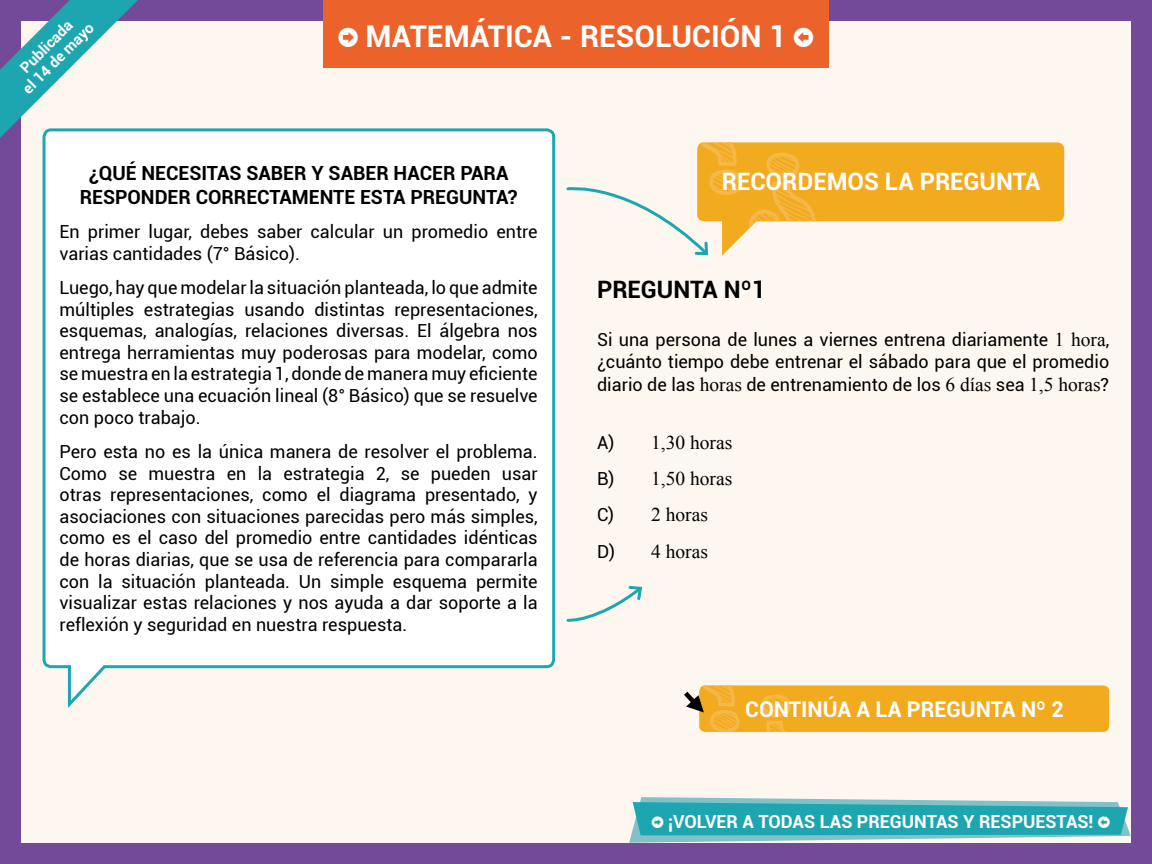
<style>
.page{position:relative;width:1152px;height:864px;background:#724a98}
.page>*{position:absolute;margin:0;border:0;box-sizing:border-box;transform-origin:0 0}
.t1{font:700 30px "Roboto";color:#fff}
.t2{font:700 24px "Roboto";color:#fff}
.t3{font:700 24px "Roboto";color:#000}
.t4{font:700 21.6px "Roboto";color:#fff}
.t5{font:700 19.5px/23.4px "Roboto";color:#000;text-align:center}
.t6{font:19.5px/36.2px "Times New Roman";color:#000}
.t7{font:18px/21.6px "Roboto";color:#000}
.t8{font:700 18px "Roboto";color:#fff}
.t9{font:700 15px/16.5px "Roboto";color:#fff;text-align:center}
.s1{font-family:"s Tmedia";font-weight:400}
.s2{font-family:"Times New Roman";font-size:19.5px}
.s3{font-family:"Roboto";font-size:18px}
</style>
<div class="page">
<div style="left:21px;top:21px;width:1110px;height:822px;background:#fef7ef"></div>
<svg style="left:42px;top:128px;width:514px;height:580px"></svg>
<svg style="left:566px;top:585px;width:77px;height:37px"></svg>
<svg style="left:0;top:0;width:138px;height:138px"></svg>
<div style="left:323px;top:0;width:506px;height:67px;background:#ec622b"></div>
<div style="left:699px;top:685px;width:410px;height:47px;background:#f2ab1e;border-radius:6px"></div>
<svg style="left:684px;top:685px;width:123px;height:47px"></svg>
<div style="left:817px;top:142px;width:247px;height:80px;background:#f2ab1e"></div>
<svg style="left:566px;top:142px;width:251px;height:114px"></svg>
<svg style="left:629px;top:797px;width:502px;height:46px;background:#54b7be"></svg>
<p class="t9" style="left:7px;top:73px;width:95px;rotate:-45deg">Publicada<br>el 14 de mayo</p>
<h1 class="t1" style="left:339px;top:16px;width:476px"><span class="s1">.</span> MATEMÁTICA - RESOLUCIÓN 1 <span class="s1">-</span></h1>
<p class="t5" style="left:80px;top:161px;width:439px">¿QUÉ NECESITAS SABER Y SABER HACER PARA<br>RESPONDER CORRECTAMENTE ESTA PREGUNTA?</p>
<p class="t7" style="left:60px;top:220px;width:480px">En primer lugar, debes saber calcular un promedio entre varias cantidades (7° Básico).</p>
<p class="t7" style="left:60px;top:276px;width:480px;text-align:justify">Luego, hay que modelar la situación planteada, lo que admite múltiples estrategias usando distintas representaciones, esquemas, analogías, relaciones diversas. El álgebra nos entrega herramientas muy poderosas para modelar, como se muestra en la estrategia 1, donde de manera muy eficiente se establece una ecuación lineal (8° Básico) que se resuelve con poco trabajo.</p>
<p class="t7" style="left:60px;top:440px;width:480px;text-align:justify">Pero esta no es la única manera de resolver el problema.<br>Como se muestra en la estrategia 2, se pueden usar otras representaciones, como el diagrama presentado, y asociaciones con situaciones parecidas pero más simples, como es el caso del promedio entre cantidades idénticas de horas diarias, que se usa de referencia para compararla con la situación planteada. Un simple esquema permite visualizar estas relaciones y nos ayuda a dar soporte a la reflexión y seguridad en nuestra respuesta.</p>
<h2 class="t2" style="left:722px;top:165px;width:320px">RECORDEMOS LA PREGUNTA</h2>
<h2 class="t3" style="left:597px;top:272px;width:170px">PREGUNTA Nº1</h2>
<p class="t7" style="left:597px;top:329px;width:514px">Si una persona de lunes a viernes entrena diariamente <span class="s2">1 hora</span>, ¿cuánto tiempo debe entrenar el sábado para que el promedio</p>
<p class="t7" style="left:597px;top:374px;width:514px">diario de las <span class="s2">horas</span> de entrenamiento de los <span class="s2">6 días</span> sea <span class="s2">1,5 horas</span>?</p>
<p class="t6" style="left:597px;top:424px;width:137px"><span class="s3">A)</span> 1,30 horas<br><span class="s3">B)</span> 1,50 horas<br><span class="s3">C)</span> 2 horas<br><span class="s3">D)</span> 4 horas</p>
<p class="t4" style="left:745px;top:694px;width:320px">CONTINÚA A LA PREGUNTA Nº 2</p>
<p class="t8" style="left:652px;top:809px;width:459px"><span class="s1">.</span> ¡VOLVER A TODAS LAS PREGUNTAS Y RESPUESTAS! <span class="s1">-</span></p>
</div>
